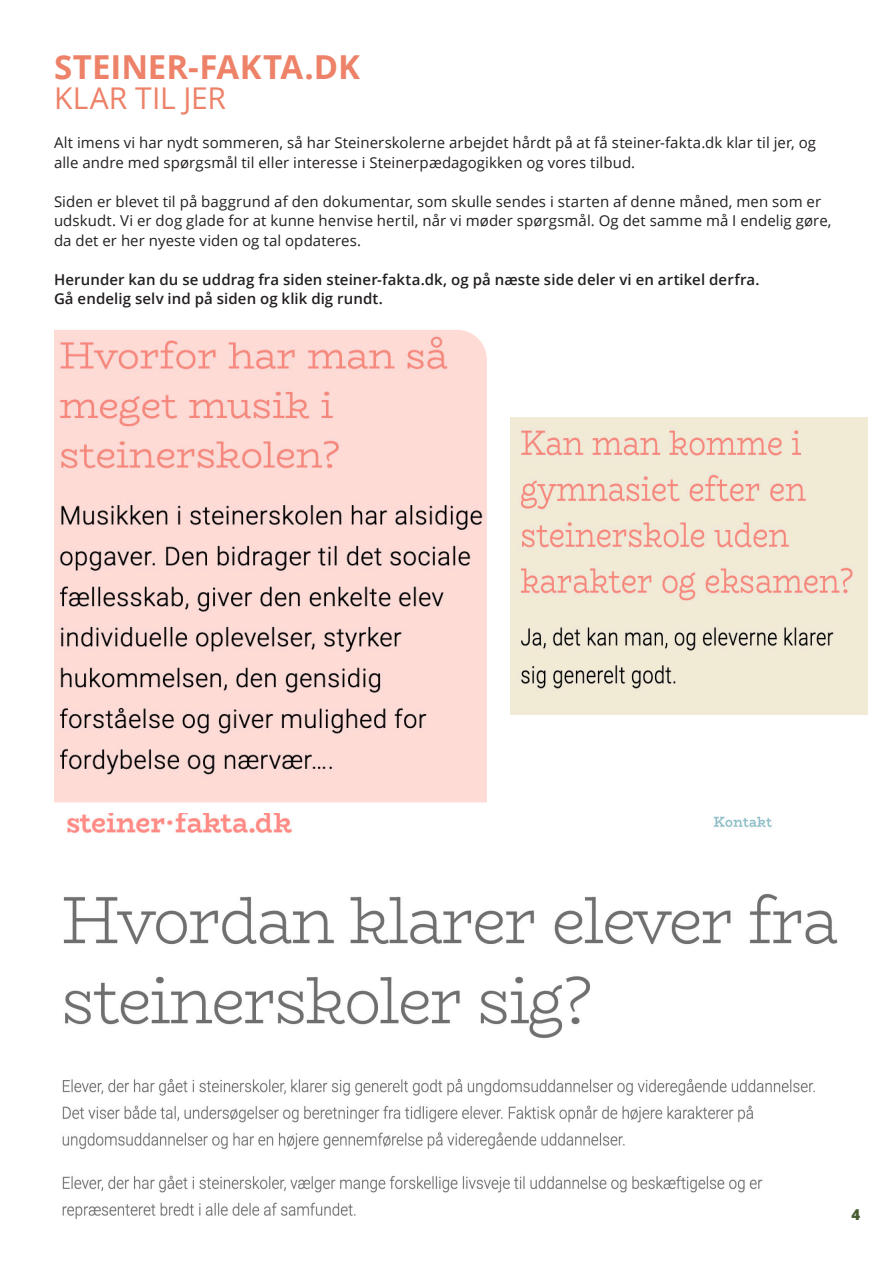
<style>
.page{position:relative;width:893px;height:1263px;background:#fff}
.page>*{position:absolute;margin:0;border:0;box-sizing:border-box;transform-origin:0 0}
.t1{font:700 33px "Open Sans";color:#ed8269}
.t2{font:30px "Open Sans";letter-spacing:.005em;color:#ed8269}
.t3{font:15px/19.5px "Open Sans";letter-spacing:.005em;color:#231f20}
.t4{font:600 15px/19.5px "Open Sans";letter-spacing:.005em;color:#231f20}
.t5{font:800 15px "Open Sans";color:#475c31}
</style>
<div class="page">
<img style="left:54px;top:330px;width:433px;height:472px">
<img style="left:510px;top:417px;width:357px;height:298px">
<img style="left:62px;top:813px;width:776px;height:406px">
<div style="left:708px;top:791px;width:68px;height:23px;background:#fff"></div>
<p class="t1" style="left:54px;top:44px;width:307px">STEINER-FAKTA.DK</p>
<p class="t2" style="left:54px;top:78px;width:174px">KLAR TIL JER</p>
<p class="t3" style="left:54px;top:133px;width:764px">Alt imens vi har nydt sommeren, så har Steinerskolerne arbejdet hårdt på at få steiner-fakta.dk klar til jer, og alle andre med spørgsmål til eller interesse i Steinerpædagogikken og vores tilbud.</p>
<p class="t3" style="left:54px;top:191px;width:779px">Siden er blevet til på baggrund af den dokumentar, som skulle sendes i starten af denne måned, men som er udskudt. Vi er dog glade for at kunne henvise hertil, når vi møder spørgsmål. Og det samme må I endelig gøre, da det er her nyeste viden og tal opdateres.</p>
<p class="t4" style="left:54px;top:269px;width:707px">Herunder kan du se uddrag fra siden steiner-fakta.dk, og på næste side deler vi en artikel derfra.<br>Gå endelig selv ind på siden og klik dig rundt.</p>
<p class="t5" style="left:851px;top:1203px;width:10px">4</p>
</div>
